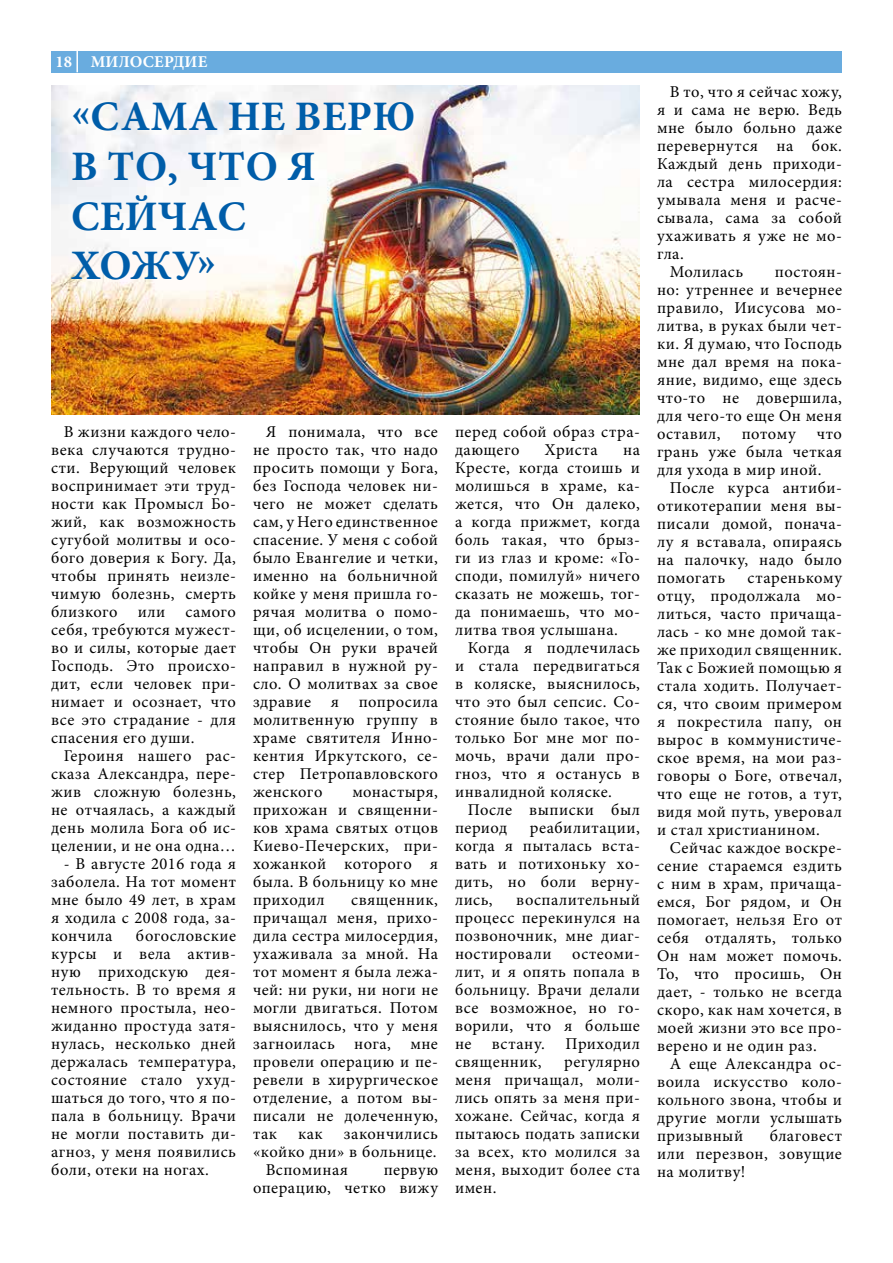
<style>
.page{position:relative;width:893px;height:1263px;background:#fff}
.page>*{position:absolute;margin:0;border:0;box-sizing:border-box;transform-origin:0 0}
.t1{font:700 42px/49.5px "Minion Pro";letter-spacing:.01em;color:#005da9}
.t2{font:16.5px/18px "Minion Pro";letter-spacing:.03em;color:#000;text-align:justify}
.t3{font:700 16.5px "Minion Pro";letter-spacing:.01em;color:#fff}
</style>
<div class="page">
<div style="left:51px;top:51px;width:791px;height:21px;background:#69acdf"></div>
<hr style="left:76px;top:51px;width:2px;height:21px;background:#fff">
<img style="left:51px;top:85px;width:589px;height:329px">
<p class="t3" style="left:56px;top:50px;width:153px">18 МИЛОСЕРДИЕ</p>
<h1 class="t1" style="left:71px;top:92px;width:346px">«САМА НЕ ВЕРЮ<br>В ТО, ЧТО Я<br>СЕЙЧАС<br>ХОЖУ»</h1>
<p class="t2" style="left:51px;top:423px;width:186px;text-indent:13px">В жизни каждого чело&shy;века случаются трудно&shy;сти. Верующий человек воспринимает эти труд&shy;ности как Промысл Бо&shy;жий, как возможность сугубой молитвы и осо&shy;бого доверия к Богу. Да, чтобы принять неизле&shy;чимую болезнь, смерть близкого или самого себя, требуются мужест&shy;во и силы, которые дает Господь. Это происхо&shy;дит, если человек при&shy;нимает и осознает, что все это страдание - для спасения его души.</p>
<p class="t2" style="left:51px;top:747px;width:186px;text-indent:13px">Героиня нашего рас&shy;сказа Александра, пере&shy;жив сложную болезнь, не отчаялась, а каждый день молила Бога об ис&shy;целении, и не она одна…</p>
<p class="t2" style="left:51px;top:855px;width:186px;text-indent:13px">- В августе 2016 года я заболела. На тот момент мне было 49 лет, в храм я ходила с 2008 года, за&shy;кончила</p>
<p class="t2" style="left:51px;top:927px;width:186px;text-indent:85px">богословские курсы и вела актив&shy;ную приходскую дея&shy;тельность. В то время я немного простыла, нео&shy;жиданно простуда затя&shy;нулась, несколько дней держалась температура, состояние стало ухуд&shy;шаться до того, что я по&shy;пала в больницу. Врачи не могли поставить ди&shy;агноз, у меня появились боли, отеки на ногах.</p>
<p class="t2" style="left:253px;top:423px;width:186px;text-indent:13px">Я понимала, что все не просто так, что надо просить помощи у Бога, без Господа человек ни&shy;чего не может сделать сам, у Него единственное спасение. У меня с собой было Евангелие и четки, именно на больничной койке у меня пришла го&shy;рячая молитва о помо&shy;щи, об исцелении, о том, чтобы Он руки врачей направил в нужной ру&shy;сло. О молитвах за свое здравие я попросила молитвенную группу в храме святителя Инно&shy;кентия Иркутского, се&shy;стер Петропавловского женского</p>
<p class="t2" style="left:253px;top:783px;width:186px;text-indent:99px">монастыря, прихожан и священни&shy;ков храма святых отцов Киево-Печерских, при&shy;хожанкой которого я была. В больницу ко мне приходил</p>
<p class="t2" style="left:253px;top:891px;width:186px;text-indent:98px">священник, причащал меня, прихо&shy;дила сестра милосердия, ухаживала за мной. На тот момент я была лежа&shy;чей: ни руки, ни ноги не могли двигаться. Потом выяснилось, что у меня загноилась нога, мне провели операцию и пе&shy;ревели в хирургическое отделение, а потом вы&shy;писали не долеченную, так</p>
<p class="t2" style="left:298px;top:1125px;width:26px">как</p>
<p class="t2" style="left:344px;top:1125px;width:96px">закончились</p>
<p class="t2" style="left:253px;top:1143px;width:185px">«койко дни» в больнице.</p>
<p class="t2" style="left:266px;top:1161px;width:84px">Вспоминая</p>
<p class="t2" style="left:253px;top:1161px;width:186px;text-align:right">первую<br>операцию, четко вижу</p>
<p class="t2" style="left:455px;top:423px;width:186px">перед собой образ стра&shy;дающего</p>
<p class="t2" style="left:545px;top:441px;width:54px">Христа</p>
<p class="t2" style="left:455px;top:441px;width:186px;text-indent:168px">на Кресте, когда стоишь и молишься в храме, ка&shy;жется, что Он далеко, а когда прижмет, когда боль такая, что брыз&shy;ги из глаз и кроме: «Го&shy;споди, помилуй» ничего сказать не можешь, тог&shy;да понимаешь, что мо&shy;литва твоя услышана.</p>
<p class="t2" style="left:455px;top:639px;width:186px;text-indent:13px">Когда я подлечилась и стала передвигаться в коляске, выяснилось, что это был сепсис. Со&shy;стояние было такое, что только Бог мне мог по&shy;мочь, врачи дали про&shy;гноз, что я останусь в инвалидной коляске.</p>
<p class="t2" style="left:455px;top:801px;width:186px;text-indent:13px">После выписки был период</p>
<p class="t2" style="left:455px;top:819px;width:186px;text-indent:75px">реабилитации, когда я пыталась вста&shy;вать и потихоньку хо&shy;дить, но боли верну&shy;лись,</p>
<p class="t2" style="left:455px;top:891px;width:186px;text-indent:61px">воспалительный процесс перекинулся на позвоночник, мне диаг&shy;ностировали</p>
<p class="t2" style="left:455px;top:945px;width:186px;text-indent:117px">остеоми&shy;лит, и я опять попала в больницу. Врачи делали все возможное, но го&shy;ворили, что я больше не встану. Приходил священник,</p>
<p class="t2" style="left:455px;top:1053px;width:186px;text-indent:109px">регулярно меня причащал, моли&shy;лись опять за меня при&shy;хожане. Сейчас, когда я пытаюсь подать записки за всех, кто молился за меня, выходит более ста имен.</p>
<p class="t2" style="left:670px;top:83px;width:174px">В то, что я сейчас хожу,</p>
<p class="t2" style="left:657px;top:101px;width:186px">я и сама не верю. Ведь</p>
<p class="t2" style="left:657px;top:119px;width:186px">мне было больно даже</p>
<p class="t2" style="left:657px;top:137px;width:186px">перевернутся на бок.</p>
<p class="t2" style="left:657px;top:155px;width:186px">Каждый день приходи-</p>
<p class="t2" style="left:657px;top:173px;width:186px">ла сестра милосердия:</p>
<p class="t2" style="left:657px;top:191px;width:186px">умывала меня и расче-</p>
<p class="t2" style="left:657px;top:209px;width:186px">сывала, сама за собой</p>
<p class="t2" style="left:657px;top:227px;width:186px">ухаживать я уже не мо-</p>
<p class="t2" style="left:657px;top:245px;width:28px">гла.</p>
<p class="t2" style="left:670px;top:263px;width:75px">Молилась</p>
<p class="t2" style="left:657px;top:263px;width:186px;text-indent:118px">постоян&shy;но: утреннее и вечернее правило, Иисусова мо&shy;литва, в руках были чет&shy;ки. Я думаю, что Господь мне дал время на пока&shy;яние, видимо, еще здесь что-то не довершила, для чего-то еще Он меня оставил,</p>
<p class="t2" style="left:657px;top:425px;width:186px;text-indent:160px">что грань уже была четкая для ухода в мир иной.</p>
<p class="t2" style="left:657px;top:479px;width:186px;text-indent:13px">После курса антиби&shy;отикотерапии меня вы&shy;писали домой, понача&shy;лу я вставала, опираясь на палочку, надо было помогать</p>
<p class="t2" style="left:742px;top:425px;width:55px">потому</p>
<p class="t2" style="left:657px;top:569px;width:186px;text-indent:90px">старенькому отцу, продолжала мо&shy;литься, часто причаща&shy;лась - ко мне домой так&shy;же приходил священник.<br>Так с Божией помощью я стала ходить. Получает&shy;ся, что своим примером я покрестила папу, он вырос в коммунистиче&shy;ское время, на мои раз&shy;говоры о Боге, отвечал, что еще не готов, а тут, видя мой путь, уверовал и стал христианином.</p>
<p class="t2" style="left:657px;top:839px;width:186px;text-indent:13px">Сейчас каждое воскре&shy;сение стараемся ездить с ним в храм, причаща&shy;емся, Бог рядом, и Он помогает, нельзя Его от себя отдалять, только Он нам может помочь.<br>То, что просишь, Он дает, - только не всегда скоро, как нам хочется, в моей жизни это все про&shy;верено и не один раз.</p>
<p class="t2" style="left:657px;top:1055px;width:186px;text-indent:13px">А еще Александра ос&shy;воила искусство коло&shy;кольного звона, чтобы и другие могли услышать призывный</p>
<p class="t2" style="left:657px;top:1127px;width:186px;text-indent:113px">благовест или перезвон, зовущие на молитву!</p>
</div>
